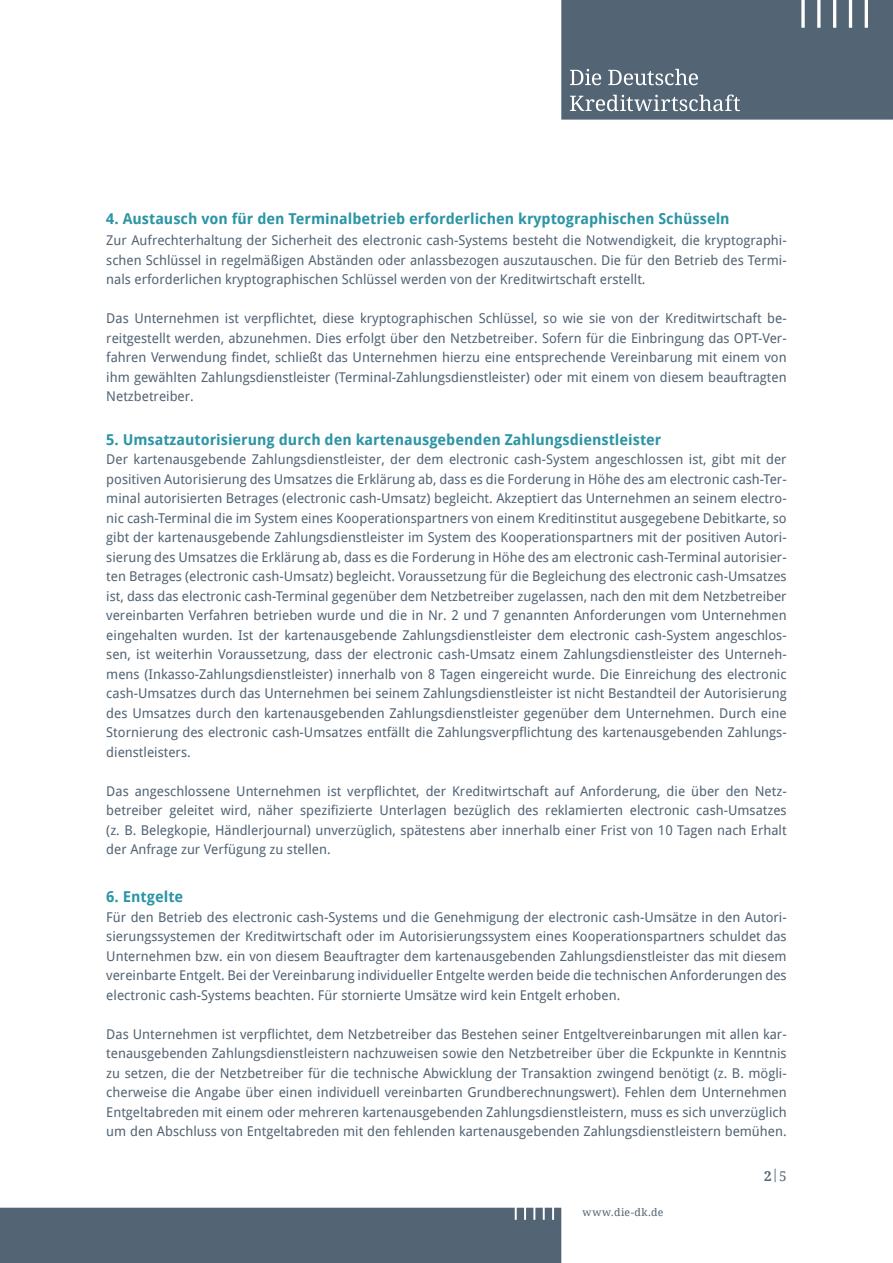
<style>
.page{position:relative;width:893px;height:1263px;background:#fff}
.page>*{position:absolute;margin:0;border:0;box-sizing:border-box;transform-origin:0 0}
.t1{font:700 15px "Droid Sans";color:#2c95a5}
.t2{font:13.5px/19.5px "Droid Sans";color:#536474;text-align:justify}
.t3{font:13.5px "Droid Serif";color:#536474}
.t4{font:10.5px "Droid Serif";letter-spacing:.06em;color:#536474}
.s1{font-weight:700}
</style>
<div class="page">
<div style="left:0;top:1208px;width:561px;height:55px;background:#536474"></div>
<svg style="left:561px;top:0;width:332px;height:120px;background:#5b6b7a"></svg>
<p class="t1" style="left:106px;top:208px;width:625px">4. Austausch von für den Terminalbetrieb erforderlichen kryptographischen Schüsseln</p>
<p class="t2" style="left:106px;top:230px;width:682px">Zur Aufrechterhaltung der Sicherheit des electronic cash-Systems besteht die Notwendigkeit, die kryptographi&shy;schen Schlüssel in regelmäßigen Abständen oder anlassbezogen auszutauschen. Die für den Betrieb des Termi&shy;nals erforderlichen kryptographischen Schlüssel werden von der Kreditwirtschaft erstellt.</p>
<p class="t2" style="left:106px;top:308px;width:682px">Das Unternehmen ist verpflichtet, diese kryptographischen Schlüssel, so wie sie von der Kreditwirtschaft be&shy;reitgestellt werden, abzunehmen. Dies erfolgt über den Netzbetreiber. Sofern für die Einbringung das OPT-Ver&shy;fahren Verwendung findet, schließt das Unternehmen hierzu eine entsprechende Vereinbarung mit einem von ihm gewählten Zahlungsdienstleister (Terminal-Zahlungsdienstleister) oder mit einem von diesem beauftragten Netzbetreiber.</p>
<p class="t1" style="left:106px;top:429px;width:557px">5. Umsatzautorisierung durch den kartenausgebenden Zahlungsdienstleister</p>
<p class="t2" style="left:106px;top:449px;width:682px">Der kartenausgebende Zahlungsdienstleister, der dem electronic cash-System angeschlossen ist, gibt mit der positiven Autorisierung des Umsatzes die Erklärung ab, dass es die Forderung in Höhe des am electronic cash-Ter&shy;minal autorisierten Betrages (electronic cash-Umsatz) begleicht. Akzeptiert das Unternehmen an seinem electro&shy;nic cash-Terminal die im System eines Kooperationspartners von einem Kreditinstitut ausgegebene Debitkarte, so gibt der kartenausgebende Zahlungsdienstleister im System des Kooperationspartners mit der positiven Autori&shy;sierung des Umsatzes die Erklärung ab, dass es die Forderung in Höhe des am electronic cash-Terminal autorisier&shy;ten Betrages (electronic cash-Umsatz) begleicht. Voraussetzung für die Begleichung des electronic cash-Umsatzes ist, dass das electronic cash-Terminal gegenüber dem Netzbetreiber zugelassen, nach den mit dem Netzbetreiber vereinbarten Verfahren betrieben wurde und die in Nr. 2 und 7 genannten Anforderungen vom Unternehmen eingehalten wurden. Ist der kartenausgebende Zahlungsdienstleister dem electronic cash-System angeschlos&shy;sen, ist weiterhin Voraussetzung, dass der electronic cash-Umsatz einem Zahlungsdienstleister des Unterneh&shy;mens (Inkasso-Zahlungsdienstleister) innerhalb von 8 Tagen eingereicht wurde. Die Einreichung des electronic cash-Umsatzes durch das Unternehmen bei seinem Zahlungsdienstleister ist nicht Bestandteil der Autorisierung des Umsatzes durch den kartenausgebenden Zahlungsdienstleister gegenüber dem Unternehmen. Durch eine Stornierung des electronic cash-Umsatzes entfällt die Zahlungsverpflichtung des kartenausgebenden Zahlungs&shy;dienstleisters.</p>
<p class="t2" style="left:106px;top:780px;width:682px">Das angeschlossene Unternehmen ist verpflichtet, der Kreditwirtschaft auf Anforderung, die über den Netz&shy;betreiber geleitet wird, näher spezifizierte Unterlagen bezüglich des reklamierten electronic cash-Umsatzes (z. B. Belegkopie, Händlerjournal) unverzüglich, spätestens aber innerhalb einer Frist von 10 Tagen nach Erhalt der Anfrage zur Verfügung zu stellen.</p>
<p class="t1" style="left:106px;top:886px;width:78px">6. Entgelte</p>
<p class="t2" style="left:106px;top:907px;width:682px">Für den Betrieb des electronic cash-Systems und die Genehmigung der electronic cash-Umsätze in den Autori&shy;sierungssystemen der Kreditwirtschaft oder im Autorisierungssystem eines Kooperationspartners schuldet das Unternehmen bzw. ein von diesem Beauftragter dem kartenausgebenden Zahlungsdienstleister das mit diesem vereinbarte Entgelt. Bei der Vereinbarung individueller Entgelte werden beide die technischen Anforderungen des electronic cash-Systems beachten. Für stornierte Umsätze wird kein Entgelt erhoben.</p>
<p class="t2" style="left:106px;top:1024px;width:682px">Das Unternehmen ist verpflichtet, dem Netzbetreiber das Bestehen seiner Entgeltvereinbarungen mit allen kar&shy;tenausgebenden Zahlungsdienstleistern nachzuweisen sowie den Netzbetreiber über die Eckpunkte in Kenntnis zu setzen, die der Netzbetreiber für die technische Abwicklung der Transaktion zwingend benötigt (z. B. mögli&shy;cherweise die Angabe über einen individuell vereinbarten Grundberechnungswert). Fehlen dem Unternehmen Entgeltabreden mit einem oder mehreren kartenausgebenden Zahlungsdienstleistern, muss es sich unverzüglich um den Abschluss von Entgeltabreden mit den fehlenden kartenausgebenden Zahlungsdienstleistern bemühen.</p>
<p class="t4" style="left:583px;top:1205px;width:82px">www.die-dk.de</p>
<p class="t3" style="left:764px;top:1166px;width:24px"><span class="s1">2</span>|5</p>
</div>
